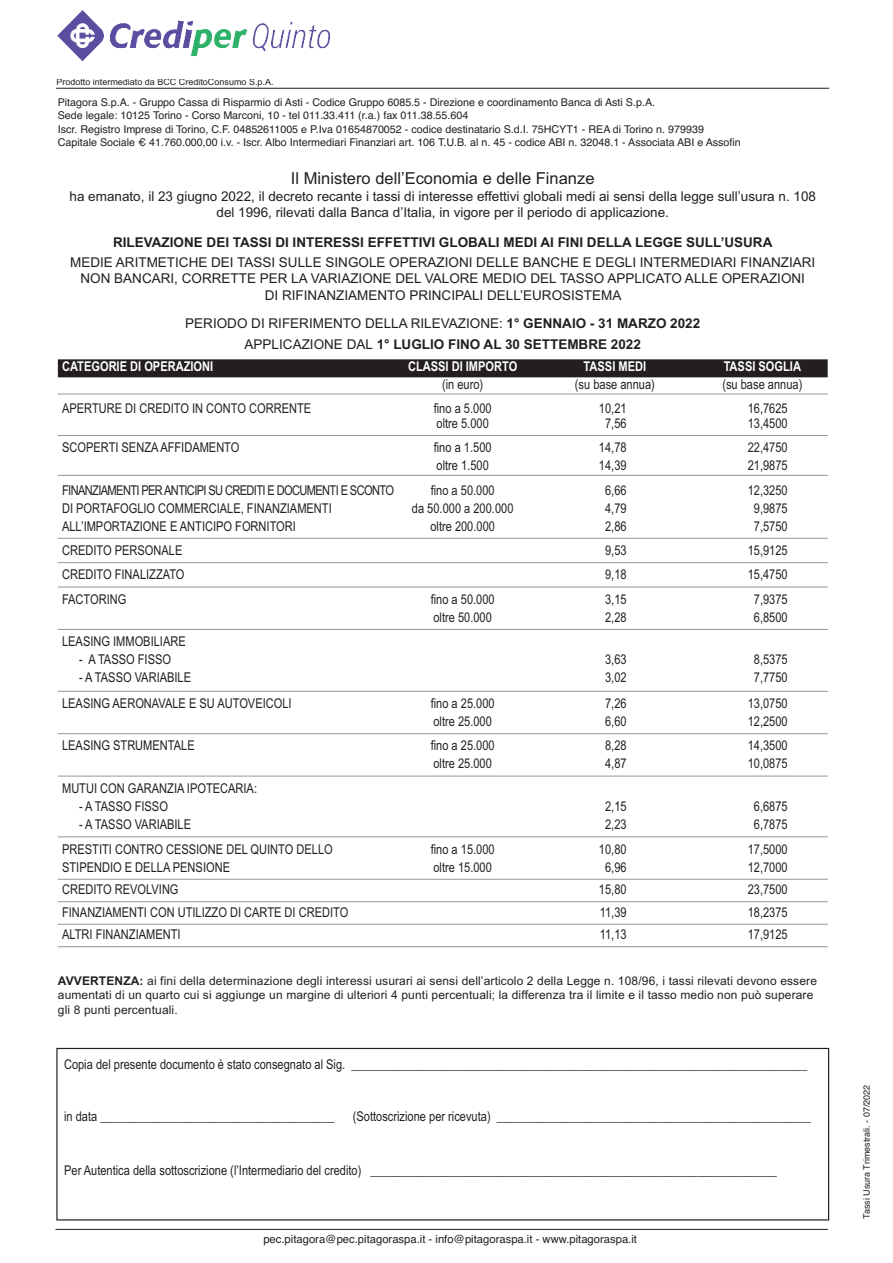
<style>
.page{position:relative;width:893px;height:1263px;background:#fff}
.page>*{position:absolute;margin:0;border:0;box-sizing:border-box;transform-origin:0 0}
.t1{font:16.5px "Arial";color:#231f20}
.t2{font:13.5px "Arial Narrow";color:#231f20}
.t3{font:13.5px/16.5px "Arial";color:#231f20;text-align:center}
.t4{font:700 13.5px "Arial";color:#231f20}
.t5{font:700 13.5px "Arial Narrow";color:#fff}
.t6{font:13.5px "Arial Narrow";letter-spacing:-.045em;color:#231f20}
.t7{font:12px/14.4px "Arial";letter-spacing:.01em;color:#231f20}
.t8{font:11.25px "Helvetica";color:#231f20}
.t9{font:10.8px/13.5px "Helvetica";color:#231f20}
.t10{font:9px "Arial";color:#231f20}
.t11{font:9px "Helvetica";color:#231f20}
.s1{font-weight:700}
</style>
<div class="page">
<div style="left:58px;top:359px;width:770px;height:18px;background:#231f20"></div>
<hr style="left:58px;top:394px;width:770px;height:1px;background:#939598">
<hr style="left:58px;top:435px;width:770px;height:1px;background:#939598">
<hr style="left:58px;top:475px;width:770px;height:1px;background:#939598">
<hr style="left:58px;top:538px;width:770px;height:1px;background:#939598">
<hr style="left:58px;top:562px;width:770px;height:1px;background:#939598">
<hr style="left:58px;top:587px;width:770px;height:1px;background:#939598">
<hr style="left:58px;top:629px;width:770px;height:1px;background:#939598">
<hr style="left:58px;top:691px;width:770px;height:1px;background:#939598">
<hr style="left:58px;top:733px;width:770px;height:1px;background:#939598">
<hr style="left:58px;top:776px;width:770px;height:1px;background:#939598">
<hr style="left:58px;top:836px;width:770px;height:1px;background:#939598">
<hr style="left:58px;top:879px;width:770px;height:1px;background:#939598">
<hr style="left:58px;top:901px;width:770px;height:1px;background:#939598">
<hr style="left:58px;top:924px;width:770px;height:1px;background:#939598">
<hr style="left:58px;top:946px;width:770px;height:1px;background:#939598">
<div style="left:56px;top:1048px;width:773px;height:172px;border:1px solid #231f20"></div>
<hr style="left:56px;top:88px;width:773px;height:1px;background:#231f20">
<hr style="left:56px;top:1229px;width:772px;height:1px;background:#231f20">
<img style="left:58px;top:10px;width:272px;height:52px">
<p class="t10" style="left:56px;top:77px;width:219px">Prodotto intermediato da BCC CreditoConsumo S.p.A.</p>
<p class="t9" style="left:58px;top:95px;width:685px">Pitagora S.p.A. - Gruppo Cassa di Risparmio di Asti - Codice Gruppo 6085.5 - Direzione e coordinamento Banca di Asti S.p.A.<br>Sede legale: 10125 Torino - Corso Marconi, 10 - tel 011.33.411 (r.a.) fax 011.38.55.604<br>Iscr. Registro Imprese di Torino, C.F. 04852611005 e P.Iva 01654870052 - codice destinatario S.d.I. 75HCYT1 - REA di Torino n. 979939<br>Capitale Sociale € 41.760.000,00 i.v. - Iscr. Albo Intermediari Finanziari art. 106 T.U.B. al n. 45 - codice ABI n. 32048.1 - Associata ABI e Assofin</p>
<p class="t1" style="left:291px;top:168px;width:305px">Il Ministero dell’Economia e delle Finanze</p>
<p class="t3" style="left:70px;top:188px;width:748px">ha emanato, il 23 giugno 2022, il decreto recante i tassi di interesse effettivi globali medi ai sensi della legge sull’usura n. 108 del 1996, rilevati dalla Banca d’Italia, in vigore per il periodo di applicazione.</p>
<p class="t4" style="left:113px;top:235px;width:661px">RILEVAZIONE DEI TASSI DI INTERESSI EFFETTIVI GLOBALI MEDI AI FINI DELLA LEGGE SULL’USURA</p>
<p class="t3" style="left:70px;top:254px;width:747px">MEDIE ARITMETICHE DEI TASSI SULLE SINGOLE OPERAZIONI DELLE BANCHE E DEGLI INTERMEDIARI FINANZIARI<br>NON BANCARI, CORRETTE PER LA VARIAZIONE DEL VALORE MEDIO DEL TASSO APPLICATO ALLE OPERAZIONI<br>DI RIFINANZIAMENTO PRINCIPALI DELL’EUROSISTEMA</p>
<p class="t3" style="left:185px;top:313px;width:517px;line-height:21px">PERIODO DI RIFERIMENTO DELLA RILEVAZIONE: <span class="s1">1° GENNAIO - 31 MARZO 2022<br></span>APPLICAZIONE DAL <span class="s1">1° LUGLIO FINO AL 30 SETTEMBRE 2022</span></p>
<p class="t5" style="left:62px;top:359px;width:153px">CATEGORIE DI OPERAZIONI</p>
<p class="t5" style="left:408px;top:359px;width:111px">CLASSI DI IMPORTO</p>
<p class="t5" style="left:584px;top:359px;width:64px">TASSI MEDI</p>
<p class="t5" style="left:724px;top:359px;width:79px">TASSI SOGLIA</p>
<p class="t2" style="left:442px;top:377px;width:43px">(in euro)</p>
<p class="t2" style="left:575px;top:377px;width:82px">(su base annua)</p>
<p class="t2" style="left:722px;top:377px;width:82px">(su base annua)</p>
<p class="t2" style="left:62px;top:400px;width:251px">APERTURE DI CREDITO IN CONTO CORRENTE</p>
<p class="t2" style="left:434px;top:400px;width:59px">fino a 5.000</p>
<p class="t2" style="left:599px;top:400px;width:29px">10,21</p>
<p class="t2" style="left:748px;top:400px;width:42px">16,7625</p>
<p class="t2" style="left:437px;top:415px;width:54px">oltre 5.000</p>
<p class="t2" style="left:605px;top:415px;width:23px">7,56</p>
<p class="t2" style="left:748px;top:415px;width:42px">13,4500</p>
<p class="t2" style="left:62px;top:440px;width:179px">SCOPERTI SENZA AFFIDAMENTO</p>
<p class="t2" style="left:434px;top:440px;width:59px">fino a 1.500</p>
<p class="t2" style="left:599px;top:440px;width:29px">14,78</p>
<p class="t2" style="left:748px;top:440px;width:42px">22,4750</p>
<p class="t2" style="left:437px;top:458px;width:54px">oltre 1.500</p>
<p class="t2" style="left:599px;top:458px;width:29px">14,39</p>
<p class="t2" style="left:748px;top:458px;width:42px">21,9875</p>
<p class="t6" style="left:62px;top:482px;width:333px">FINANZIAMENTI PERANTICIPI SU CREDITI E DOCUMENTI E SCONTO</p>
<p class="t2" style="left:431px;top:482px;width:66px">fino a 50.000</p>
<p class="t2" style="left:605px;top:482px;width:23px">6,66</p>
<p class="t2" style="left:748px;top:482px;width:42px">12,3250</p>
<p class="t2" style="left:62px;top:500px;width:271px">DI PORTAFOGLIO COMMERCIALE, FINANZIAMENTI</p>
<p class="t2" style="left:412px;top:500px;width:103px">da 50.000 a 200.000</p>
<p class="t2" style="left:605px;top:500px;width:23px">4,79</p>
<p class="t2" style="left:754px;top:500px;width:35px">9,9875</p>
<p class="t2" style="left:62px;top:518px;width:235px">ALL’IMPORTAZIONE E ANTICIPO FORNITORI</p>
<p class="t2" style="left:430px;top:518px;width:66px">oltre 200.000</p>
<p class="t2" style="left:605px;top:518px;width:23px">2,86</p>
<p class="t2" style="left:754px;top:518px;width:35px">7,5750</p>
<p class="t2" style="left:62px;top:542px;width:122px">CREDITO PERSONALE</p>
<p class="t2" style="left:605px;top:542px;width:23px">9,53</p>
<p class="t2" style="left:748px;top:542px;width:42px">15,9125</p>
<p class="t2" style="left:62px;top:567px;width:124px">CREDITO FINALIZZATO</p>
<p class="t2" style="left:605px;top:567px;width:23px">9,18</p>
<p class="t2" style="left:748px;top:567px;width:42px">15,4750</p>
<p class="t2" style="left:62px;top:591px;width:66px">FACTORING</p>
<p class="t2" style="left:431px;top:591px;width:66px">fino a 50.000</p>
<p class="t2" style="left:605px;top:591px;width:23px">3,15</p>
<p class="t2" style="left:754px;top:591px;width:35px">7,9375</p>
<p class="t2" style="left:433px;top:609px;width:60px">oltre 50.000</p>
<p class="t2" style="left:605px;top:609px;width:23px">2,28</p>
<p class="t2" style="left:754px;top:609px;width:35px">6,8500</p>
<p class="t2" style="left:62px;top:634px;width:125px">LEASING IMMOBILIARE</p>
<p class="t2" style="left:79px;top:652px;width:93px">- A TASSO FISSO</p>
<p class="t2" style="left:605px;top:652px;width:23px">3,63</p>
<p class="t2" style="left:754px;top:652px;width:35px">8,5375</p>
<p class="t2" style="left:79px;top:670px;width:114px">- A TASSO VARIABILE</p>
<p class="t2" style="left:605px;top:670px;width:23px">3,02</p>
<p class="t2" style="left:754px;top:670px;width:35px">7,7750</p>
<p class="t2" style="left:62px;top:695px;width:231px">LEASING AERONAVALE E SU AUTOVEICOLI</p>
<p class="t2" style="left:431px;top:695px;width:66px">fino a 25.000</p>
<p class="t2" style="left:605px;top:695px;width:23px">7,26</p>
<p class="t2" style="left:748px;top:695px;width:42px">13,0750</p>
<p class="t2" style="left:433px;top:713px;width:60px">oltre 25.000</p>
<p class="t2" style="left:605px;top:713px;width:23px">6,60</p>
<p class="t2" style="left:748px;top:713px;width:42px">12,2500</p>
<p class="t2" style="left:62px;top:738px;width:134px">LEASING STRUMENTALE</p>
<p class="t2" style="left:431px;top:738px;width:66px">fino a 25.000</p>
<p class="t2" style="left:605px;top:738px;width:23px">8,28</p>
<p class="t2" style="left:748px;top:738px;width:42px">14,3500</p>
<p class="t2" style="left:433px;top:756px;width:60px">oltre 25.000</p>
<p class="t2" style="left:605px;top:756px;width:23px">4,87</p>
<p class="t2" style="left:748px;top:756px;width:42px">10,0875</p>
<p class="t2" style="left:62px;top:780px;width:196px">MUTUI CON GARANZIA IPOTECARIA:</p>
<p class="t2" style="left:79px;top:798px;width:90px">- A TASSO FISSO</p>
<p class="t2" style="left:605px;top:798px;width:23px">2,15</p>
<p class="t2" style="left:754px;top:798px;width:35px">6,6875</p>
<p class="t2" style="left:79px;top:817px;width:114px">- A TASSO VARIABILE</p>
<p class="t2" style="left:605px;top:817px;width:23px">2,23</p>
<p class="t2" style="left:754px;top:817px;width:35px">6,7875</p>
<p class="t2" style="left:62px;top:841px;width:272px">PRESTITI CONTRO CESSIONE DEL QUINTO DELLO</p>
<p class="t2" style="left:431px;top:841px;width:66px">fino a 15.000</p>
<p class="t2" style="left:599px;top:841px;width:29px">10,80</p>
<p class="t2" style="left:748px;top:841px;width:42px">17,5000</p>
<p class="t2" style="left:62px;top:859px;width:169px">STIPENDIO E DELLA PENSIONE</p>
<p class="t2" style="left:433px;top:859px;width:60px">oltre 15.000</p>
<p class="t2" style="left:605px;top:859px;width:23px">6,96</p>
<p class="t2" style="left:748px;top:859px;width:42px">12,7000</p>
<p class="t2" style="left:62px;top:881px;width:118px">CREDITO REVOLVING</p>
<p class="t2" style="left:599px;top:881px;width:29px">15,80</p>
<p class="t2" style="left:748px;top:881px;width:42px">23,7500</p>
<p class="t2" style="left:62px;top:904px;width:288px">FINANZIAMENTI CON UTILIZZO DI CARTE DI CREDITO</p>
<p class="t2" style="left:600px;top:904px;width:28px">11,39</p>
<p class="t2" style="left:748px;top:904px;width:42px">18,2375</p>
<p class="t2" style="left:62px;top:926px;width:120px">ALTRI FINANZIAMENTI</p>
<p class="t2" style="left:600px;top:926px;width:28px">11,13</p>
<p class="t2" style="left:748px;top:926px;width:42px">17,9125</p>
<p class="t7" style="left:58px;top:973px;width:761px"><span class="s1">AVVERTENZA:</span> ai fini della determinazione degli interessi usurari ai sensi dell’articolo 2 della Legge n. 108/96, i tassi rilevati devono essere aumentati di un quarto cui si aggiunge un margine di ulteriori 4 punti percentuali; la differenza tra il limite e il tasso medio non può superare gli 8 punti percentuali.</p>
<p class="t2" style="left:64px;top:1057px;width:745px">Copia del presente documento è stato consegnato al Sig. __________________________________________________________________________</p>
<p class="t2" style="left:64px;top:1108px;width:272px">in data ______________________________________</p>
<p class="t2" style="left:353px;top:1108px;width:460px">(Sottoscrizione per ricevuta) ___________________________________________________</p>
<p class="t2" style="left:64px;top:1162px;width:714px">Per Autentica della sottoscrizione (l’Intermediario del credito) __________________________________________________________________</p>
<p class="t8" style="left:263px;top:1233px;width:375px">pec.pitagora@pec.pitagoraspa.it - info@pitagoraspa.it - www.pitagoraspa.it</p>
<p class="t11" style="left:861px;top:1219px;width:136px;rotate:-90deg">Tassi Usura Trimestrali. - 07/2022</p>
</div>
